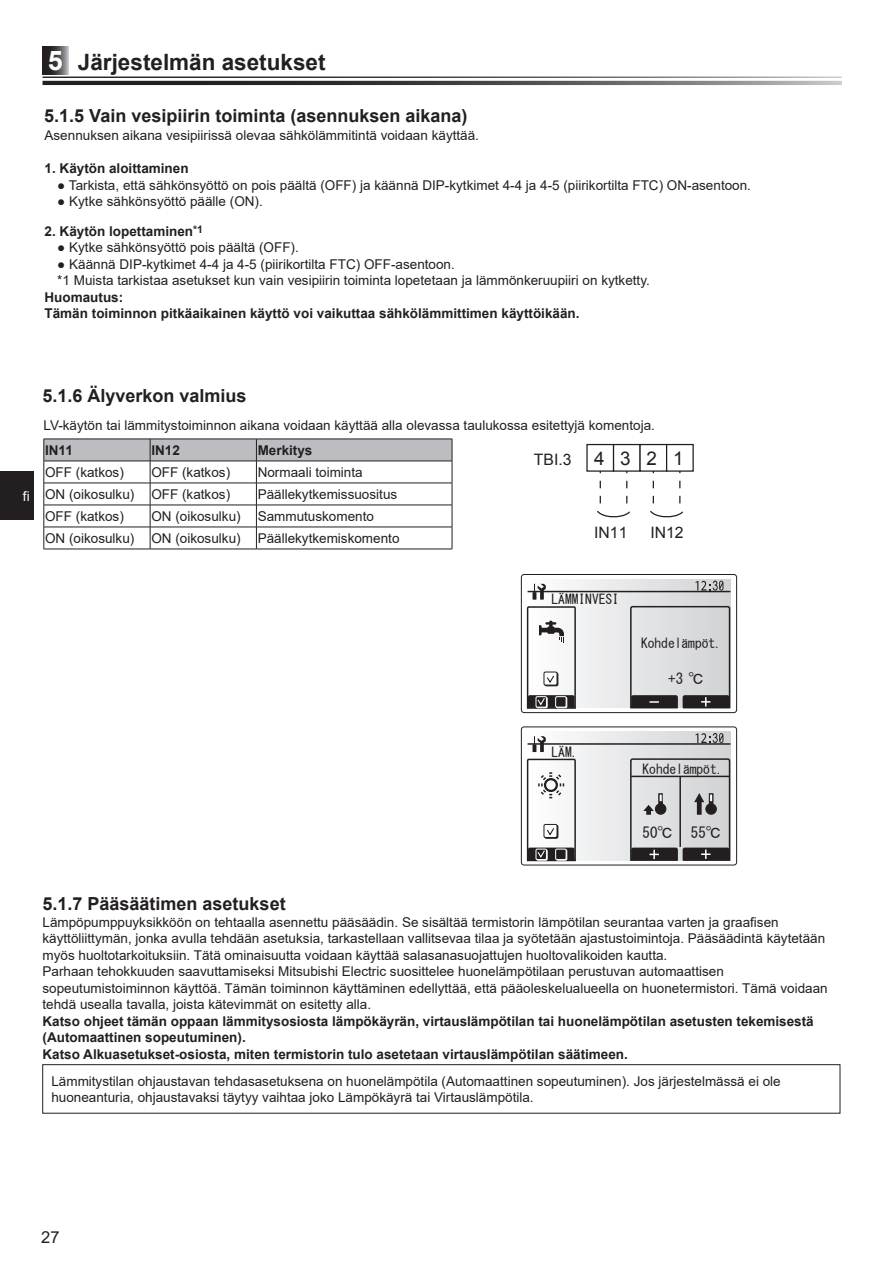
<style>
.page{position:relative;width:893px;height:1263px;background:#fff}
.page>*{position:absolute;margin:0;border:0;box-sizing:border-box;transform-origin:0 0}
.t1{font:700 22.5px "Arial";color:#231f20}
.t2{font:700 18px "Arial";color:#231f20}
.t3{font:16.5px "Arial";color:#231f20}
.t4{font:15.75px "Arial";color:#231f20}
.t5{font:15px "MS Gothic";color:#231f20}
.t6{font:13.5px/16.5px "Arial";color:#231f20}
.t7{font:700 13.5px/16.5px "Arial";color:#231f20}
.t8{font:13.5px "MS Gothic";color:#231f20}
.t9{font:13.5px "Arial";color:#fff}
.s1{font-size:27px;color:#fff}
.s2{font-size:18.9px}
</style>
<div class="page">
<svg style="left:600px;top:472px;width:1px;height:31px"></svg>
<svg style="left:626px;top:472px;width:1px;height:31px"></svg>
<div style="left:586px;top:444px;width:28px;height:28px;border:1px solid #231f20"></div>
<div style="left:613px;top:444px;width:28px;height:28px;border:1px solid #231f20"></div>
<svg style="left:653px;top:472px;width:1px;height:31px"></svg>
<svg style="left:679px;top:472px;width:1px;height:31px"></svg>
<div style="left:639px;top:444px;width:28px;height:28px;border:1px solid #231f20"></div>
<div style="left:666px;top:444px;width:28px;height:28px;border:1px solid #231f20"></div>
<svg style="left:597px;top:510px;width:33px;height:8px"></svg>
<svg style="left:650px;top:510px;width:33px;height:8px"></svg>
<svg style="left:43px;top:81px;width:799px;height:4px"></svg>
<svg style="left:43px;top:47px;width:25px;height:27px"></svg>
<div style="left:0;top:471px;width:34px;height:49px;background:#231f20"></div>
<svg style="left:44px;top:439px;width:409px;height:110px"></svg>
<hr style="left:44px;top:549px;width:106px;height:1px;background:#231f20">
<hr style="left:150px;top:549px;width:106px;height:1px;background:#231f20">
<hr style="left:256px;top:549px;width:196px;height:1px;background:#231f20">
<div style="left:43px;top:1064px;width:797px;height:49px;border:1px solid #231f20"></div>
<div style="left:521px;top:574px;width:216px;height:139px;border:1px solid #231f20;border-radius:3px"></div>
<div style="left:528px;top:579px;width:202px;height:129px;background:linear-gradient(to right,#fcfcfd,#d2d3d5)"></div>
<hr style="left:528px;top:591px;width:202px;height:1px;background:#231f20">
<svg style="left:629px;top:605px;width:102px;height:104px"></svg>
<svg style="left:695px;top:580px;width:28px;height:10px"></svg>
<svg style="left:526px;top:584px;width:51px;height:125px"></svg>
<div style="left:521px;top:727px;width:216px;height:138px;border:1px solid #231f20;border-radius:3px"></div>
<div style="left:528px;top:732px;width:202px;height:128px;background:linear-gradient(to right,#fefefe,#d1d2d5)"></div>
<hr style="left:528px;top:743px;width:202px;height:2px;background:#231f20">
<svg style="left:532px;top:736px;width:14px;height:16px"></svg>
<svg style="left:695px;top:733px;width:28px;height:10px"></svg>
<svg style="left:526px;top:758px;width:51px;height:104px"></svg>
<svg style="left:629px;top:758px;width:102px;height:103px"></svg>
<h1 class="t1" style="left:48px;top:47px;width:279px"><span class="s1">5</span> Järjestelmän asetukset</h1>
<h2 class="t2" style="left:44px;top:103px;width:425px">5.1.5 Vain vesipiirin toiminta (asennuksen aikana)</h2>
<p class="t6" style="left:45px;top:127px;width:436px">Asennuksen aikana vesipiirissä olevaa sähkölämmitintä voidaan käyttää.</p>
<p class="t7" style="left:45px;top:161px;width:146px">1. Käytön aloittaminen</p>
<p class="t6" style="left:57px;top:177px;width:695px">● Tarkista, että sähkönsyöttö on pois päältä (OFF) ja käännä DIP-kytkimet 4-4 ja 4-5 (piirikortilta FTC) ON-asentoon.</p>
<p class="t6" style="left:57px;top:193px;width:207px">● Kytke sähkönsyöttö päälle (ON).</p>
<p class="t7" style="left:45px;top:223px;width:160px">2. Käytön lopettaminen<sup>*1</sup></p>
<p class="t6" style="left:57px;top:239px;width:243px">● Kytke sähkönsyöttö pois päältä (OFF).</p>
<p class="t6" style="left:57px;top:256px;width:594px">● Käännä DIP-kytkimet 4-4 ja 4-5 (piirikortilta FTC) OFF-asentoon.<br>*1 Muista tarkistaa asetukset kun vain vesipiirin toiminta lopetetaan ja lämmönkeruupiiri on kytketty.</p>
<p class="t7" style="left:45px;top:289px;width:536px">Huomautus:<br>Tämän toiminnon pitkäaikainen käyttö voi vaikuttaa sähkölämmittimen käyttöikään.</p>
<p class="t9" style="left:23px;top:487px;width:8px">fi</p>
<h2 class="t2" style="left:43px;top:383px;width:206px">5.1.6 Älyverkon valmius</h2>
<p class="t6" style="left:44px;top:417px;width:613px">LV-käytön tai lämmitystoiminnon aikana voidaan käyttää alla olevassa taulukossa esitettyjä komentoja.</p>
<p class="t7" style="left:45px;top:442px;width:29px">IN11</p>
<p class="t7" style="left:151px;top:442px;width:30px">IN12</p>
<p class="t7" style="left:258px;top:442px;width:56px">Merkitys</p>
<p class="t6" style="left:45px;top:464px;width:80px">OFF (katkos)</p>
<p class="t6" style="left:151px;top:464px;width:80px">OFF (katkos)</p>
<p class="t6" style="left:258px;top:464px;width:107px">Normaali toiminta</p>
<p class="t6" style="left:45px;top:486px;width:91px">ON (oikosulku)</p>
<p class="t6" style="left:151px;top:486px;width:80px">OFF (katkos)</p>
<p class="t6" style="left:258px;top:486px;width:141px">Päällekytkemissuositus</p>
<p class="t6" style="left:45px;top:508px;width:80px">OFF (katkos)</p>
<p class="t6" style="left:151px;top:508px;width:91px">ON (oikosulku)</p>
<p class="t6" style="left:258px;top:508px;width:118px">Sammutuskomento</p>
<p class="t6" style="left:45px;top:530px;width:91px">ON (oikosulku)</p>
<p class="t6" style="left:151px;top:530px;width:91px">ON (oikosulku)</p>
<p class="t6" style="left:258px;top:530px;width:143px">Päällekytkemiskomento</p>
<p class="t4" style="left:534px;top:449px;width:151px">TBI.3 <span class="s2">4 3 2 1</span></p>
<p class="t4" style="left:594px;top:522px;width:35px">IN11</p>
<p class="t4" style="left:650px;top:522px;width:35px">IN12</p>
<p class="t8" style="left:551px;top:593px;width:69px">LÄMMINVESI</p>
<p class="t8" style="left:641px;top:637px;width:82px">Kohdelämpöt.</p>
<p class="t5" style="left:668px;top:671px;width:37px">+3 ℃</p>
<p class="t8" style="left:551px;top:745px;width:28px">LÄM.</p>
<p class="t8" style="left:642px;top:762px;width:82px">Kohdelämpöt.</p>
<p class="t5" style="left:642px;top:825px;width:31px">50℃</p>
<p class="t5" style="left:691px;top:825px;width:31px">55℃</p>
<h2 class="t2" style="left:43px;top:890px;width:245px">5.1.7 Pääsäätimen asetukset</h2>
<p class="t6" style="left:43px;top:913px;width:787px">Lämpöpumppuyksikköön on tehtaalla asennettu pääsäädin. Se sisältää termistorin lämpötilan seurantaa varten ja graafisen käyttöliittymän, jonka avulla tehdään asetuksia, tarkastellaan vallitsevaa tilaa ja syötetään ajastustoimintoja. Pääsäädintä käytetään myös huoltotarkoituksiin. Tätä ominaisuutta voidaan käyttää salasanasuojattujen huoltovalikoiden kautta.<br>Parhaan tehokkuuden saavuttamiseksi Mitsubishi Electric suosittelee huonelämpötilaan perustuvan automaattisen sopeutumistoiminnon käyttöä. Tämän toiminnon käyttäminen edellyttää, että pääoleskelualueella on huonetermistori. Tämä voidaan tehdä usealla tavalla, joista kätevimmät on esitetty alla.</p>
<p class="t7" style="left:43px;top:1013px;width:773px">Katso ohjeet tämän oppaan lämmitysosiosta lämpökäyrän, virtauslämpötilan tai huonelämpötilan asetusten tekemisestä (Automaattinen sopeutuminen).<br>Katso Alkuasetukset-osiosta, miten termistorin tulo asetetaan virtauslämpötilan säätimeen.</p>
<p class="t6" style="left:51px;top:1072px;width:731px">Lämmitystilan ohjaustavan tehdasasetuksena on huonelämpötila (Automaattinen sopeutuminen). Jos järjestelmässä ei ole huoneanturia, ohjaustavaksi täytyy vaihtaa joko Lämpökäyrä tai Virtauslämpötila.</p>
<p class="t3" style="left:41px;top:1226px;width:20px">27</p>
</div>
